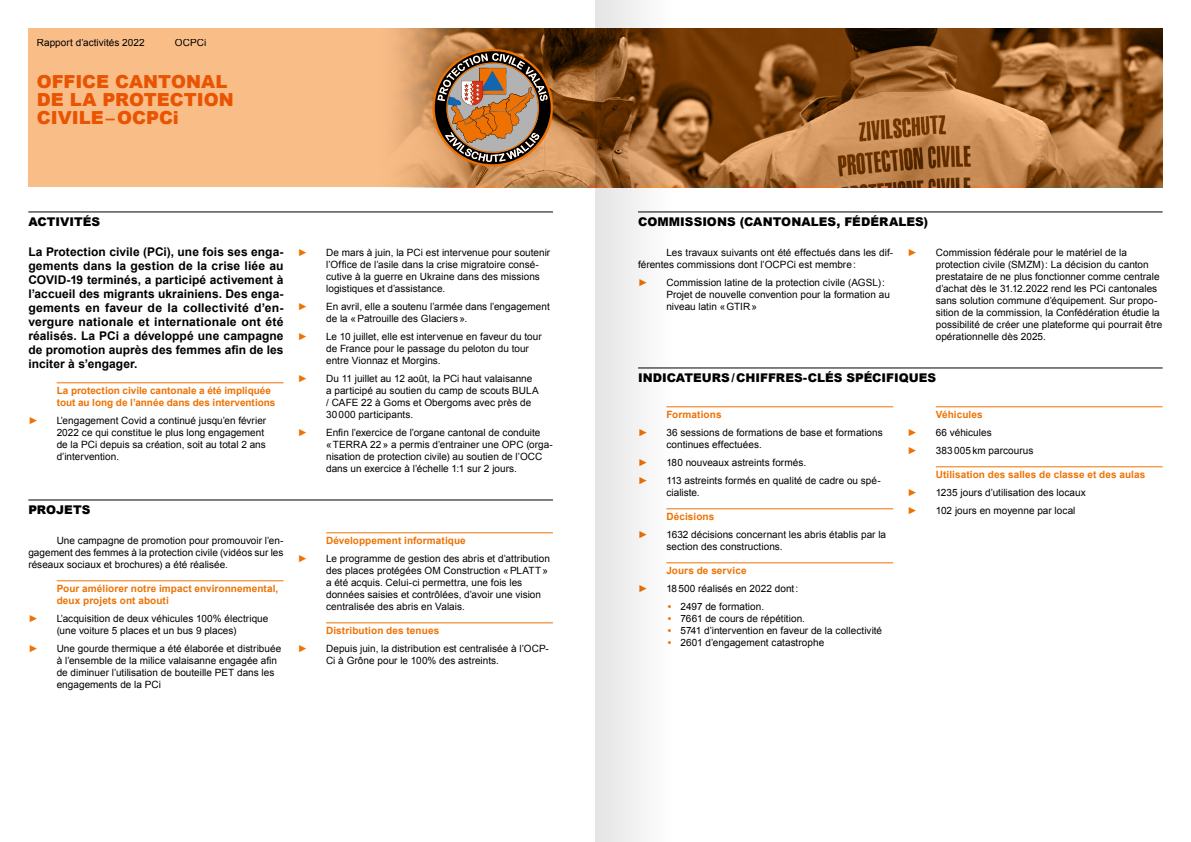
<style>
.page{position:relative;width:1191px;height:842px;background:#fff}
.page>*{position:absolute;margin:0;border:0;box-sizing:border-box;transform-origin:0 0}
.t1{font:900 18px/18px "Arial";letter-spacing:-.005em;color:#ee7203}
.t2{font:700 12px/14px "Arial";letter-spacing:.005em;color:#000;text-align:justify}
.t3{font:900 12px "Arial";color:#000}
.t4{font:10px/12px "Arial";letter-spacing:.005em;color:#000}
.t5{font:700 10px/12px "Arial";letter-spacing:.005em;color:#ee7203}
.t6{font:10px "Arial";color:#ee7203}
.s1{font-weight:700;color:#ee7203}
</style>
<div class="page">
<svg style="left:28px;top:28px;width:1134px;height:159px;background:#c08754"></svg>
<hr style="left:28px;top:212px;width:525px;height:1px;background:#000">
<hr style="left:57px;top:383px;width:226px;height:1px;background:#ee7203">
<hr style="left:28px;top:500px;width:525px;height:1px;background:#000">
<hr style="left:57px;top:581px;width:226px;height:1px;background:#ee7203">
<hr style="left:326px;top:533px;width:227px;height:1px;background:#ee7203">
<hr style="left:326px;top:623px;width:227px;height:1px;background:#ee7203">
<hr style="left:638px;top:212px;width:524px;height:1px;background:#000">
<hr style="left:638px;top:368px;width:524px;height:1px;background:#000">
<hr style="left:666px;top:407px;width:227px;height:1px;background:#ee7203">
<hr style="left:666px;top:509px;width:227px;height:1px;background:#ee7203">
<hr style="left:666px;top:563px;width:227px;height:1px;background:#ee7203">
<hr style="left:935px;top:407px;width:227px;height:1px;background:#ee7203">
<hr style="left:935px;top:467px;width:227px;height:1px;background:#ee7203">
<svg style="left:432px;top:49px;width:121px;height:118px;background:#9f724d"></svg>
<svg style="left:595px;top:0;width:78px;height:842px;fill:#ededed"></svg>
<p class="t4" style="left:37px;top:37px;width:109px">Rapport d’activités 2022</p>
<p class="t4" style="left:175px;top:37px;width:33px">OCPCi</p>
<h1 class="t1" style="left:37px;top:72px;width:198px">OFFICE CANTONAL<br>DE LA PROTECTION<br>CIVILE–OCPCi</h1>
<p class="t3" style="left:28px;top:213px;width:73px">ACTIVITÉS</p>
<p class="t2" style="left:28px;top:246px;width:257px">La Protection civile (PCi), une fois ses enga&shy;gements dans la gestion de la crise liée au COVID-19 terminés, a participé activement à l’accueil des migrants ukrainiens. Des enga&shy;gements en faveur de la collectivité d’en&shy;vergure nationale et internationale ont été réalisés. La PCi a développé une campagne de promotion auprès des femmes afin de les inciter à s’engager.</p>
<p class="t5" style="left:57px;top:385px;width:220px">La protection civile cantonale a été impliquée tout au long de l’année dans des interventions</p>
<p class="t6" style="left:28px;top:414px;width:11px">►</p>
<p class="t4" style="left:57px;top:415px;width:211px">L’engagement Covid a continué jusqu’en février 2022 ce qui constitue le plus long engagement de la PCi depuis sa création, soit au total 2 ans d’intervention.</p>
<p class="t3" style="left:28px;top:501px;width:63px">PROJETS</p>
<p class="t4" style="left:28px;top:535px;width:257px;text-align:justify;text-indent:28px">Une campagne de promotion pour promouvoir l’en&shy;gagement des femmes à la protection civile (vidéos sur les réseaux sociaux et brochures) a été réalisée.</p>
<p class="t5" style="left:57px;top:583px;width:223px">Pour améliorer notre impact environnemental, deux projets ont abouti</p>
<p class="t6" style="left:28px;top:612px;width:11px">►</p>
<p class="t4" style="left:57px;top:613px;width:213px">L’acquisition de deux véhicules 100% électrique (une voiture 5 places et un bus 9 places)</p>
<p class="t6" style="left:28px;top:642px;width:11px">►</p>
<p class="t4" style="left:57px;top:643px;width:226px">Une gourde thermique a été élaborée et distribuée à l’ensemble de la milice valaisanne engagée afin de diminuer l’utilisation de bouteille PET dans les engagements de la PCi</p>
<p class="t6" style="left:298px;top:246px;width:11px">►</p>
<p class="t4" style="left:326px;top:247px;width:226px">De mars à juin, la PCi est intervenue pour soutenir l’Office de l’asile dans la crise migratoire consé&shy;cutive à la guerre en Ukraine dans des missions logistiques et d’assistance.</p>
<p class="t6" style="left:298px;top:300px;width:11px">►</p>
<p class="t4" style="left:326px;top:301px;width:225px">En avril, elle a soutenu l’armée dans l’engagement de la «Patrouille des Glaciers».</p>
<p class="t6" style="left:298px;top:330px;width:11px">►</p>
<p class="t4" style="left:326px;top:331px;width:217px">Le 10 juillet, elle est intervenue en faveur du tour de France pour le passage du peloton du tour entre Vionnaz et Morgins.</p>
<p class="t6" style="left:298px;top:372px;width:11px">►</p>
<p class="t4" style="left:326px;top:373px;width:214px">Du 11 juillet au 12 août, la PCi haut valaisanne a participé au soutien du camp de scouts BULA / CAFE 22 à Goms et Obergoms avec près de 30000 participants.</p>
<p class="t6" style="left:298px;top:426px;width:11px">►</p>
<p class="t4" style="left:326px;top:427px;width:228px">Enfin l’exercice de l’organe cantonal de conduite «TERRA 22» a permis d’entrainer une OPC (orga&shy;nisation de protection civile) au soutien de l’OCC dans un exercice à l’échelle 1:1 sur 2 jours.</p>
<p class="t5" style="left:326px;top:535px;width:141px">Développement informatique</p>
<p class="t6" style="left:298px;top:552px;width:11px">►</p>
<p class="t4" style="left:326px;top:553px;width:225px">Le programme de gestion des abris et d’attribution des places protégées OM Construction «PLATT» a été acquis. Celui-ci permettra, une fois les données saisies et contrôlées, d’avoir une vision centralisée des abris en Valais.</p>
<p class="t5" style="left:326px;top:625px;width:115px">Distribution des tenues</p>
<p class="t6" style="left:298px;top:642px;width:11px">►</p>
<p class="t4" style="left:326px;top:643px;width:224px">Depuis juin, la distribution est centralisée à l’OCP-<br>Ci à Grône pour le 100% des astreints.</p>
<p class="t3" style="left:638px;top:213px;width:292px">COMMISSIONS (CANTONALES, FÉDÉRALES)</p>
<p class="t4" style="left:638px;top:247px;width:257px;text-indent:28px">Les travaux suivants ont été effectués dans les dif&shy;férentes commissions dont l’OCPCi est membre:</p>
<p class="t6" style="left:638px;top:276px;width:11px">►</p>
<p class="t4" style="left:666px;top:277px;width:225px">Commission latine de la protection civile (AGSL):<br>Projet de nouvelle convention pour la formation au niveau latin «GTIR»</p>
<p class="t6" style="left:907px;top:246px;width:11px">►</p>
<p class="t4" style="left:935px;top:247px;width:228px">Commission fédérale pour le matériel de la protection civile (SMZM): La décision du canton prestataire de ne plus fonctionner comme centrale d’achat dès le 31.12.2022 rend les PCi cantonales sans solution commune d’équipement. Sur propo&shy;sition de la commission, la Confédération étudie la possibilité de créer une plateforme qui pourrait être opérationnelle dès 2025.</p>
<p class="t3" style="left:638px;top:369px;width:300px">INDICATEURS/CHIFFRES-CLÉS SPÉCIFIQUES</p>
<p class="t5" style="left:666px;top:409px;width:57px">Formations</p>
<p class="t6" style="left:638px;top:426px;width:11px">►</p>
<p class="t4" style="left:666px;top:427px;width:218px">36 sessions de formations de base et formations continues effectuées.</p>
<p class="t6" style="left:638px;top:456px;width:11px">►</p>
<p class="t4" style="left:666px;top:457px;width:141px">180 nouveaux astreints formés.</p>
<p class="t6" style="left:638px;top:474px;width:11px">►</p>
<p class="t4" style="left:666px;top:475px;width:216px">113 astreints formés en qualité de cadre ou spé&shy;cialiste.</p>
<p class="t5" style="left:666px;top:511px;width:49px">Décisions</p>
<p class="t6" style="left:638px;top:528px;width:11px">►</p>
<p class="t4" style="left:666px;top:529px;width:221px">1632 décisions concernant les abris établis par la section des constructions.</p>
<p class="t5" style="left:666px;top:565px;width:82px">Jours de service</p>
<p class="t6" style="left:638px;top:582px;width:11px">►</p>
<p class="t4" style="left:666px;top:583px;width:133px">18500 réalisés en 2022 dont:</p>
<p class="t4" style="left:668px;top:601px;width:98px"><span class="s1">•</span> 2497 de formation.</p>
<p class="t4" style="left:668px;top:613px;width:139px"><span class="s1">•</span> 7661 de cours de répétition.</p>
<p class="t4" style="left:668px;top:625px;width:216px"><span class="s1">•</span> 5741 d’intervention en faveur de la collectivité</p>
<p class="t4" style="left:668px;top:637px;width:158px"><span class="s1">•</span> 2601 d’engagement catastrophe</p>
<p class="t5" style="left:935px;top:409px;width:48px">Véhicules</p>
<p class="t6" style="left:907px;top:426px;width:11px">►</p>
<p class="t4" style="left:935px;top:427px;width:57px">66 véhicules</p>
<p class="t6" style="left:907px;top:444px;width:11px">►</p>
<p class="t4" style="left:935px;top:445px;width:99px">383005km parcourus</p>
<p class="t5" style="left:935px;top:469px;width:211px">Utilisation des salles de classe et des aulas</p>
<p class="t6" style="left:907px;top:486px;width:11px">►</p>
<p class="t4" style="left:935px;top:487px;width:151px">1235 jours d’utilisation des locaux</p>
<p class="t6" style="left:907px;top:504px;width:11px">►</p>
<p class="t4" style="left:935px;top:505px;width:141px">102 jours en moyenne par local</p>
</div>
